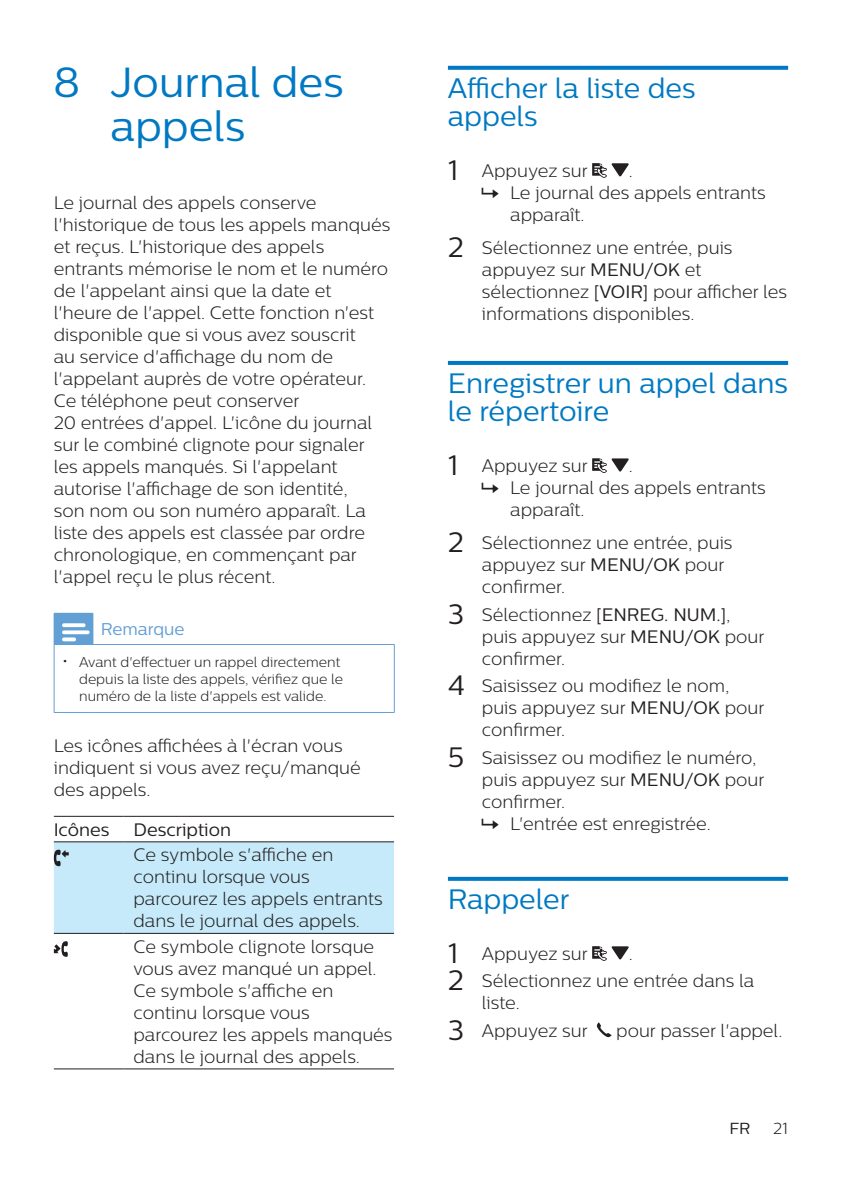
<style>
.page{position:relative;width:842px;height:1191px;background:#fff}
.page>*{position:absolute;margin:0;border:0;box-sizing:border-box;transform-origin:0 0}
.t1{font:42px/44px "Centrale Sans";color:#0079c2}
.heading2{font:28px/28px "Centrale Sans";color:#0079c2}
.Body_Text{font:300 18px/22px "Centrale Sans";color:#231f20}
.Body_Text-2{font:18px "Centrale Sans";color:#231f20}
.notes-caption-paragr{font:17px "Centrale Sans";color:#629fd5}
.language_indication{font:16px "Centrale Sans";color:#231f20}
.t2{font:300 16px "Centrale Sans";color:#231f20}
.t3{font:300 14px/17px "Centrale Sans";color:#231f20}
.s1{font-size:17px}
.s2{font-weight:400;font-size:28px}
.s3{font-weight:400}
</style>
<div class="page">
<div style="left:54px;top:613px;width:39px;height:31px;background:#629fd5"></div>
<hr style="left:54px;top:644px;width:1px;height:68px;background:#629fd5">
<hr style="left:394px;top:645px;width:1px;height:67px;background:#629fd5">
<hr style="left:54px;top:712px;width:39px;height:1px;background:#629fd5">
<hr style="left:93px;top:712px;width:302px;height:1px;background:#629fd5">
<hr style="left:93px;top:613px;width:1px;height:31px;background:#629fd5">
<hr style="left:93px;top:644px;width:302px;height:1px;background:#629fd5">
<svg style="left:62px;top:623px;width:28px;height:18px"></svg>
<hr style="left:54px;top:816px;width:69px;height:1px;background:#231f20">
<hr style="left:123px;top:816px;width:271px;height:1px;background:#231f20">
<hr style="left:54px;top:841px;width:69px;height:1px;background:#231f20">
<hr style="left:123px;top:841px;width:271px;height:1px;background:#231f20">
<hr style="left:54px;top:933px;width:69px;height:1px;background:#231f20">
<hr style="left:123px;top:933px;width:271px;height:1px;background:#231f20">
<hr style="left:54px;top:1068px;width:69px;height:1px;background:#231f20">
<hr style="left:123px;top:1068px;width:271px;height:1px;background:#231f20">
<div style="left:54px;top:842px;width:340px;height:91px;background:#c6eafa"></div>
<svg style="left:54px;top:941px;width:14px;height:15px"></svg>
<svg style="left:448px;top:66px;width:340px;height:4px"></svg>
<svg style="left:448px;top:361px;width:340px;height:4px"></svg>
<svg style="left:448px;top:877px;width:340px;height:4px"></svg>
<svg style="left:592px;top:163px;width:37px;height:15px"></svg>
<svg style="left:592px;top:458px;width:37px;height:15px"></svg>
<svg style="left:592px;top:946px;width:37px;height:15px"></svg>
<svg style="left:597px;top:1022px;width:14px;height:15px"></svg>
<p class="t1" style="left:111px;top:60px;width:235px;text-indent:-57px">8 Journal des appels</p>
<p class="Body_Text" style="left:54px;top:191px;width:338px">Le journal des appels conserve l'historique de tous les appels manqués et reçus. L'historique des appels entrants mémorise le nom et le numéro de l'appelant ainsi que la date et l'heure de l'appel. Cette fonction n'est disponible que si vous avez souscrit<br>au service d'affichage du nom de l'appelant auprès de votre opérateur.</p>
<p class="Body_Text" style="left:54px;top:389px;width:320px">Ce téléphone peut conserver<br>20 entrées d'appel. L'icône du journal sur le combiné clignote pour signaler les appels manqués. Si l'appelant autorise l'affichage de son identité, son nom ou son numéro apparaît. La liste des appels est classée par ordre chronologique, en commençant par l'appel reçu le plus récent.</p>
<p class="notes-caption-paragr" style="left:101px;top:619px;width:85px">Remarque</p>
<p class="t3" style="left:79px;top:653px;width:265px;text-indent:-17px"><span class="s1">•</span> Avant d'effectuer un rappel directement depuis la liste des appels, vérifiez que le numéro de la liste d'appels est valide.</p>
<p class="Body_Text" style="left:54px;top:734px;width:308px">Les icônes affichées à l'écran vous indiquent si vous avez reçu/manqué des appels.</p>
<p class="Body_Text-2" style="left:54px;top:819px;width:57px">Icônes</p>
<p class="Body_Text-2" style="left:134px;top:819px;width:99px">Description</p>
<p class="Body_Text" style="left:134px;top:844px;width:251px">Ce symbole s'affiche en continu lorsque vous parcourez les appels entrants dans le journal des appels.</p>
<p class="Body_Text" style="left:134px;top:935px;width:245px">Ce symbole clignote lorsque vous avez manqué un appel.</p>
<p class="Body_Text" style="left:134px;top:979px;width:260px">Ce symbole s'affiche en continu lorsque vous parcourez les appels manqués dans le journal des appels.</p>
<p class="heading2" style="left:448px;top:74px;width:249px">Afficher la liste des appels</p>
<p class="Body_Text" style="left:448px;top:159px;width:141px"><span class="s2">1</span> Appuyez sur</p>
<p class="Body_Text" style="left:629px;top:159px;width:6px">.</p>
<p class="Body_Text" style="left:510px;top:181px;width:257px">Le journal des appels entrants apparaît.</p>
<p class="Body_Text" style="left:482px;top:236px;width:307px;text-indent:-34px"><span class="s2">2</span> Sélectionnez une entrée, puis appuyez sur <span class="s3">MENU/OK</span> et sélectionnez <span class="s3">[VOIR]</span> pour afficher les informations disponibles.</p>
<p class="heading2" style="left:448px;top:369px;width:342px">Enregistrer un appel dans le répertoire</p>
<p class="Body_Text" style="left:448px;top:454px;width:141px"><span class="s2">1</span> Appuyez sur</p>
<p class="Body_Text" style="left:629px;top:454px;width:6px">.</p>
<p class="Body_Text" style="left:510px;top:476px;width:257px">Le journal des appels entrants apparaît.</p>
<p class="Body_Text" style="left:482px;top:531px;width:252px;text-indent:-34px"><span class="s2">2</span> Sélectionnez une entrée, puis appuyez sur <span class="s3">MENU/OK</span> pour confirmer.</p>
<p class="Body_Text" style="left:482px;top:603px;width:284px;text-indent:-34px"><span class="s2">3</span> Sélectionnez <span class="s3">[ENREG. NUM.]</span>, puis appuyez sur <span class="s3">MENU/OK</span> pour confirmer.</p>
<p class="Body_Text" style="left:482px;top:675px;width:284px;text-indent:-34px"><span class="s2">4</span> Saisissez ou modifiez le nom, puis appuyez sur <span class="s3">MENU/OK</span> pour confirmer.</p>
<p class="Body_Text" style="left:482px;top:746px;width:284px;text-indent:-34px"><span class="s2">5</span> Saisissez ou modifiez le numéro, puis appuyez sur <span class="s3">MENU/OK</span> pour confirmer.</p>
<p class="Body_Text" style="left:510px;top:812px;width:202px">L'entrée est enregistrée.</p>
<p class="heading2" style="left:448px;top:885px;width:123px">Rappeler</p>
<p class="Body_Text" style="left:448px;top:942px;width:141px"><span class="s2">1</span> Appuyez sur</p>
<p class="Body_Text" style="left:629px;top:942px;width:6px">.</p>
<p class="Body_Text" style="left:482px;top:969px;width:274px;text-indent:-34px"><span class="s2">2</span> Sélectionnez une entrée dans la liste.</p>
<p class="Body_Text" style="left:448px;top:1019px;width:141px"><span class="s2">3</span> Appuyez sur</p>
<p class="Body_Text" style="left:616px;top:1019px;width:168px">pour passer l'appel.</p>
<p class="language_indication" style="left:729px;top:1119px;width:22px">FR</p>
<p class="t2" style="left:773px;top:1119px;width:16px">21</p>
</div>
